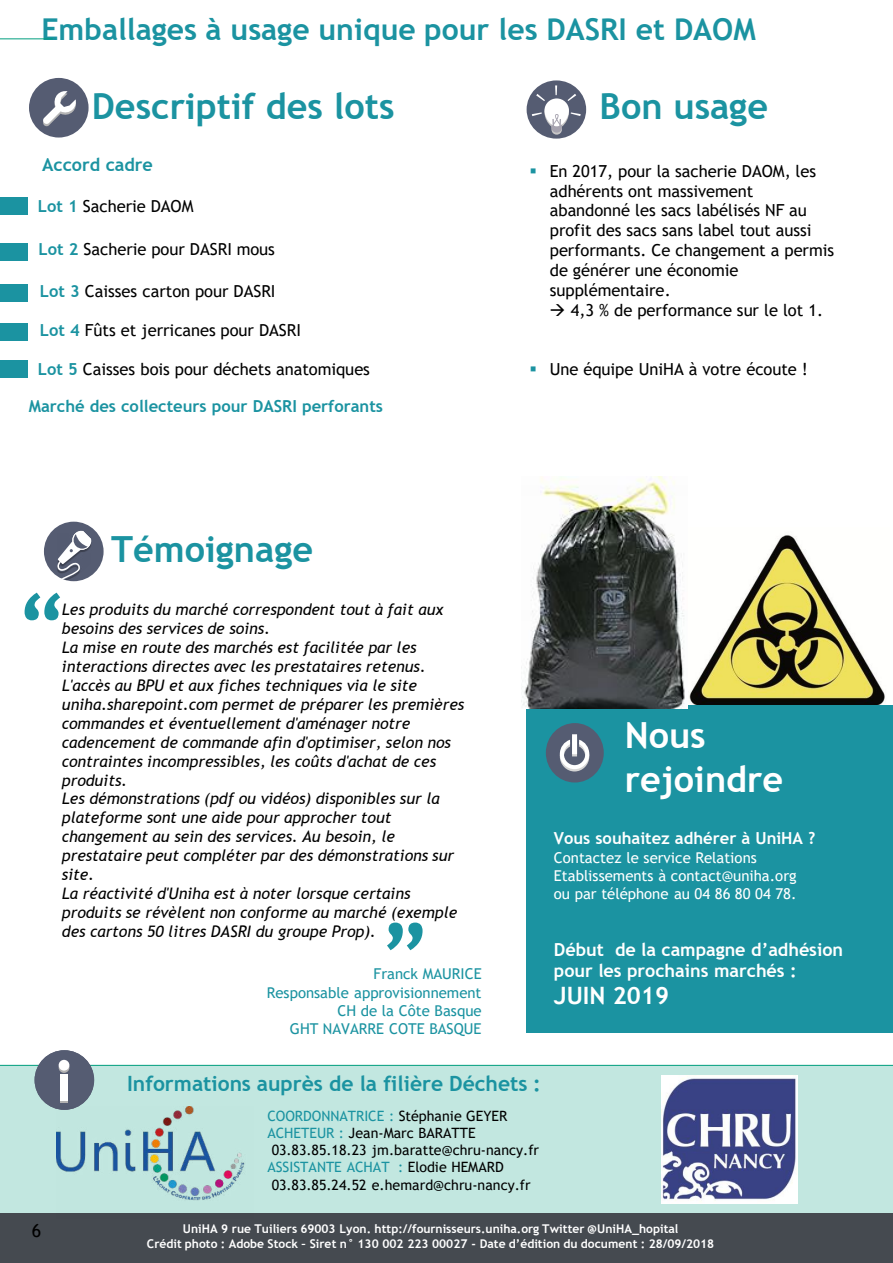
<style>
.page{position:relative;width:893px;height:1263px;background:#fff}
.page>*{position:absolute;margin:0;border:0;box-sizing:border-box;transform-origin:0 0}
.t1{font:700 88.05px "Trebuchet MS";color:#1b93a1}
.t2{font:700 36px "Trebuchet MS";color:#1b93a1}
.t3{font:700 36px/43.2px "Trebuchet MS";color:#fff}
.t4{font:700 30px "Trebuchet MS";color:#1b93a1}
.t5{font:700 24px "Trebuchet MS";color:#fff}
.t6{font:700 21px "Trebuchet MS";color:#1b93a1}
.t7{font:700 18px/21.6px "Trebuchet MS";color:#fff}
.t8{font:700 18px "Trebuchet MS";color:#1b93a1}
.t9{font:18px "Trebuchet MS";color:#000}
.t10{font:16.5px/19.8px "Trebuchet MS";color:#000}
.t11{font:700 16.5px "Trebuchet MS";color:#1b93a1}
.t12{font:700 16.5px "Trebuchet MS";color:#fff}
.t13{font:italic 15.9px/18.9px "Trebuchet MS";color:#000}
.t14{font:15px/18px "Trebuchet MS";color:#fff}
.t15{font:15px/18px "Trebuchet MS";color:#1b93a1;text-align:right}
.t16{font:14.25px "Trebuchet MS";color:#000}
.t17{font:14.25px "Trebuchet MS";color:#1b93a1}
.t18{font:700 12px/14.4px "Trebuchet MS";color:#fff;text-align:center}
.s1{font-weight:700;color:#1b93a1}
.s2{color:#1b93a1}
.s3{color:#000}
</style>
<div class="page">
<img style="left:689px;top:535px;width:196px;height:170px">
<div style="left:0;top:1066px;width:893px;height:157px;background:#c2e7e0"></div>
<div style="left:0;top:1213px;width:893px;height:50px;background:#454a50"></div>
<hr style="left:0;top:1065px;width:893px;height:1px;background:#009e7e">
<hr style="left:0;top:38px;width:53px;height:1px;background:#009e7e">
<div style="left:527px;top:80px;width:59px;height:59px;background:#555c72;border-radius:50%"></div>
<svg style="left:532px;top:85px;width:49px;height:50px"></svg>
<div style="left:44px;top:522px;width:59px;height:59px;background:#555c72;border-radius:50%"></div>
<svg style="left:56px;top:530px;width:36px;height:50px"></svg>
<div style="left:29px;top:78px;width:60px;height:59px;background:#555c72;border-radius:50%"></div>
<svg style="left:43px;top:91px;width:33px;height:36px"></svg>
<div style="left:35px;top:1050px;width:59px;height:60px;background:#555c72;border-radius:50%"></div>
<div style="left:60px;top:1077px;width:8px;height:26px;background:#b3b2b2"></div>
<svg style="left:59px;top:1062px;width:10px;height:11px"></svg>
<div style="left:60px;top:1074px;width:8px;height:27px;background:#fff"></div>
<div style="left:59px;top:1060px;width:10px;height:10px;background:#fff;border-radius:50%"></div>
<div style="left:527px;top:705px;width:366px;height:328px;background:#1b93a1"></div>
<div style="left:546px;top:723px;width:58px;height:59px;background:#555c72;border-radius:50%"></div>
<svg style="left:560px;top:734px;width:29px;height:37px"></svg>
<img style="left:56px;top:1106px;width:189px;height:95px">
<img style="left:662px;top:1075px;width:135px;height:129px">
<img style="left:522px;top:476px;width:166px;height:232px">
<div style="left:0;top:243px;width:27px;height:17px;background:#1b93a1"></div>
<div style="left:0;top:197px;width:27px;height:18px;background:#1b93a1"></div>
<div style="left:0;top:284px;width:27px;height:17px;background:#1b93a1"></div>
<div style="left:0;top:323px;width:27px;height:18px;background:#1b93a1"></div>
<div style="left:0;top:360px;width:27px;height:18px;background:#1b93a1"></div>
<h3 class="t4" style="left:42px;top:11px;width:716px">Emballages à usage unique pour les DASRI et DAOM</h3>
<h2 class="t2" style="left:92px;top:84px;width:304px">Descriptif des lots</h2>
<p class="t8" style="left:42px;top:153px;width:112px">Accord cadre</p>
<p class="t10" style="left:38px;top:196px;width:157px"><span class="s1">Lot 1</span> Sacherie DAOM</p>
<p class="t10" style="left:39px;top:239px;width:238px"><span class="s1">Lot 2</span> Sacherie pour DASRI mous</p>
<p class="t10" style="left:40px;top:281px;width:237px"><span class="s1">Lot 3</span> Caisses carton pour DASRI</p>
<p class="t10" style="left:40px;top:320px;width:263px"><span class="s1">Lot 4</span> Fûts et jerricanes pour DASRI</p>
<p class="t10" style="left:38px;top:359px;width:334px"><span class="s1">Lot 5</span> Caisses bois pour déchets anatomiques</p>
<p class="t11" style="left:29px;top:395px;width:356px">Marché des collecteurs pour DASRI perforants</p>
<h2 class="t2" style="left:111px;top:527px;width:204px">Témoignage</h2>
<h1 class="t1" style="left:16px;top:571px;width:53px">“</h1>
<p class="t13" style="left:62px;top:600px;width:404px">Les produits du marché correspondent tout à fait aux besoins des services de soins.<br>La mise en route des marchés est facilitée par les interactions directes avec les prestataires retenus.<br>L'accès au BPU et aux fiches techniques via le site uniha.sharepoint.com permet de préparer les premières commandes et éventuellement d'aménager notre cadencement de commande afin d'optimiser, selon nos contraintes incompressibles, les coûts d'achat de ces produits.<br>Les démonstrations (pdf ou vidéos) disponibles sur la plateforme sont une aide pour approcher tout changement au sein des services. Au besoin, le prestataire peut compléter par des démonstrations sur site.<br>La réactivité d'Uniha est à noter lorsque certains produits se révèlent non conforme au marché (exemple des cartons 50 litres DASRI du groupe Prop).</p>
<h1 class="t1" style="left:379px;top:901px;width:53px">”</h1>
<p class="t15" style="left:373px;top:965px;width:110px">Franck MAURICE</p>
<p class="t15" style="left:267px;top:983px;width:216px">Responsable approvisionnement</p>
<p class="t15" style="left:290px;top:1001px;width:193px">CH de la Côte Basque<br>GHT NAVARRE COTE BASQUE</p>
<h2 class="t2" style="left:600px;top:84px;width:170px">Bon usage</h2>
<p class="t10" style="left:550px;top:161px;width:286px;text-indent:-20px"><span class="s2">▪</span> En 2017, pour la sacherie DAOM, les adhérents ont massivement abandonné les sacs labélisés NF au profit des sacs sans label tout aussi performants. Ce changement a permis de générer une économie supplémentaire.</p>
<p class="t10" style="left:550px;top:300px;width:275px">→ 4,3 % de performance sur le lot 1.</p>
<p class="t10" style="left:529px;top:359px;width:280px"><span class="s2">▪</span> Une équipe UniHA à votre écoute !</p>
<h2 class="t3" style="left:625px;top:714px;width:160px">Nous rejoindre</h2>
<p class="t12" style="left:554px;top:828px;width:263px">Vous souhaitez adhérer à UniHA ?</p>
<p class="t14" style="left:554px;top:848px;width:244px">Contactez le service Relations<br>Etablissements à contact@uniha.org ou par téléphone au 04 86 80 04 78.</p>
<p class="t7" style="left:554px;top:938px;width:291px">Début de la campagne d’adhésion pour les prochains marchés :</p>
<h3 class="t5" style="left:554px;top:981px;width:117px">JUIN 2019</h3>
<h3 class="t6" style="left:127px;top:1071px;width:415px">Informations auprès de la filière Déchets :</h3>
<p class="t9" style="left:32px;top:1219px;width:11px">6</p>
<p class="t17" style="left:267px;top:1107px;width:241px">COORDONNATRICE : <span class="s3">Stéphanie GEYER</span></p>
<p class="t16" style="left:267px;top:1124px;width:210px"><span class="s2">ACHETEUR :</span> Jean-Marc BARATTE</p>
<p class="t16" style="left:272px;top:1141px;width:269px">03.83.85.18.23 jm.baratte@chru-nancy.fr</p>
<p class="t17" style="left:267px;top:1158px;width:238px">ASSISTANTE ACHAT : <span class="s3">Elodie HEMARD</span></p>
<p class="t16" style="left:272px;top:1175px;width:261px">03.83.85.24.52 e.hemard@chru-nancy.fr</p>
<p class="t18" style="left:147px;top:1222px;width:569px">UniHA 9 rue Tuiliers 69003 Lyon. http://fournisseurs.uniha.org Twitter @UniHA_hopital<br>Crédit photo : Adobe Stock – Siret n° 130 002 223 00027 - Date d’édition du document : 28/09/2018</p>
</div>
